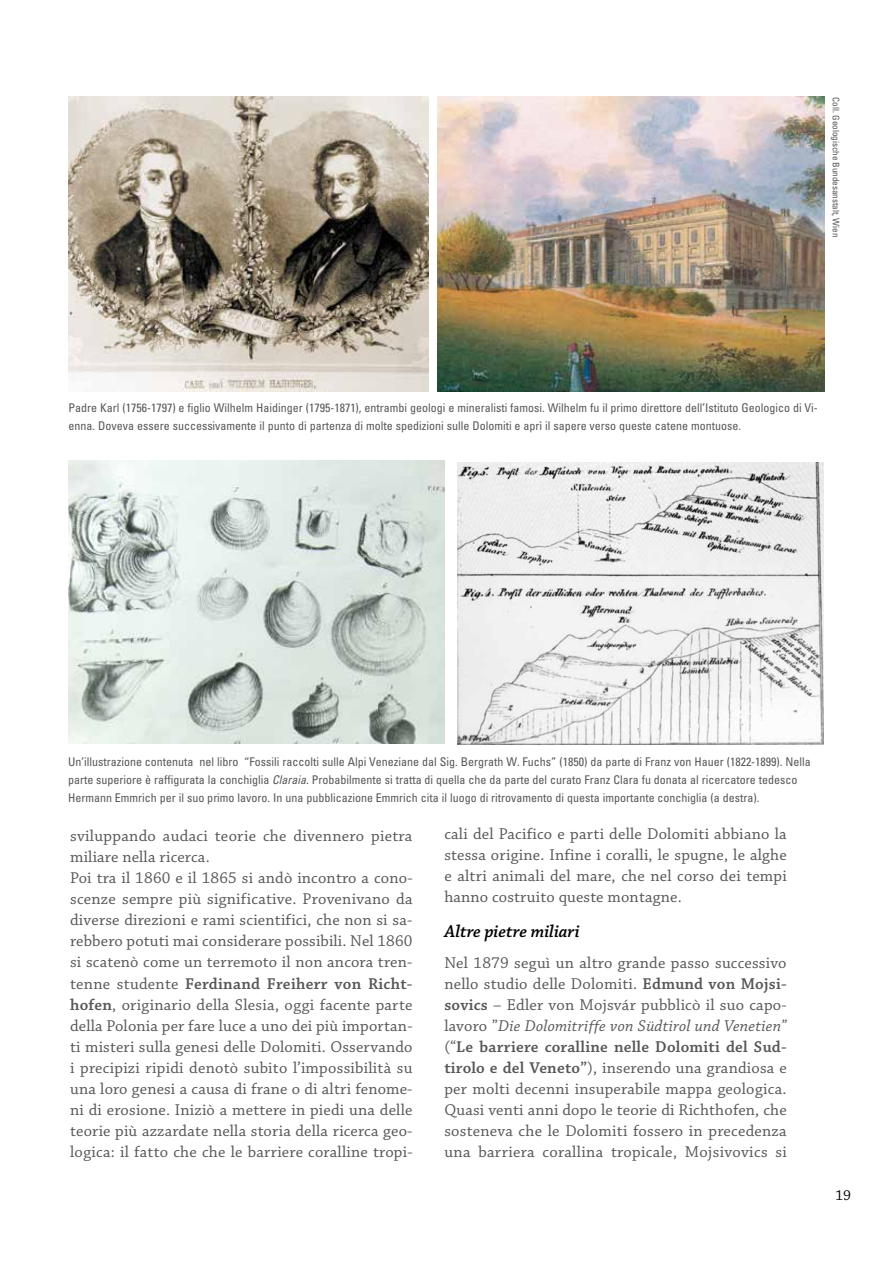
<style>
.page{position:relative;width:893px;height:1263px;background:#fff}
.page>*{position:absolute;margin:0;border:0;box-sizing:border-box;transform-origin:0 0}
.t1{font:italic 600 18px "Chaparral Pro";color:#000}
.t2{font:16.5px/21px "Chaparral Pro";letter-spacing:.01em;color:#575756;text-align:justify}
.t3{font:15px "Chaparral Pro";color:#000}
.t4{font:condensed 12px/18px "Univers";color:#575756}
.t5{font:condensed 9px "Univers";color:#575756}
.s1{font-style:italic}
.s2{font-weight:600}
</style>
<div class="page">
<img style="left:68px;top:461px;width:376px;height:283px">
<img style="left:68px;top:97px;width:360px;height:294px">
<img style="left:437px;top:97px;width:388px;height:294px">
<img style="left:458px;top:462px;width:366px;height:282px">
<p class="t5" style="left:842px;top:97px;width:142px;rotate:90deg">Coll. Geologische Bundesanstalt, Wien</p>
<p class="t4" style="left:69px;top:399px;width:751px">Padre Karl (1756-1797) e figlio Wilhelm Haidinger (1795-1871), entrambi geologi e mineralisti famosi. Wilhelm fu il primo direttore dell’Istituto Geologico di Vi&shy;enna. Doveva essere successivamente il punto di partenza di molte spedizioni sulle Dolomiti e aprì il sapere verso queste catene montuose.</p>
<p class="t4" style="left:68px;top:753px;width:744px">Un’illustrazione contenuta nel libro “Fossili raccolti sulle Alpi Veneziane dal Sig. Bergrath W. Fuchs” (1850) da parte di Franz von Hauer (1822-1899). Nella parte superiore è raffigurata la conchiglia <span class="s1">Claraia.</span> Probabilmente si tratta di quella che da parte del curato Franz Clara fu donata al ricercatore tedesco<br>Hermann Emmrich per il suo primo lavoro. In una pubblicazione Emmrich cita il luogo di ritrovamento di questa importante conchiglia (a destra).</p>
<p class="t2" style="left:70px;top:826px;width:344px;text-align:left">sviluppando audaci teorie che divennero pietra miliare nella ricerca.<br>Poi tra il 1860 e il 1865 si andò incontro a cono&shy;scenze sempre più significative. Provenivano da diverse direzioni e rami scientifici, che non si sa&shy;rebbero potuti mai considerare possibili. Nel 1860 si scatenò come un terremoto il non ancora tren&shy;tenne studente <span class="s2">Ferdinand Freiherr von Richt&shy;hofen</span>, originario della Slesia, oggi facente parte della Polonia per fare luce a uno dei più importan&shy;ti misteri sulla genesi delle Dolomiti. Osservando i precipizi ripidi denotò subito l’impossibilità su una loro genesi a causa di frane o di altri fenome&shy;ni di erosione. Iniziò a mettere in piedi una delle teorie più azzardate nella storia della ricerca geo&shy;logica: il fatto che che le barriere coralline tropi-</p>
<p class="t2" style="left:444px;top:824px;width:344px">cali del Pacifico e parti delle Dolomiti abbiano la stessa origine. Infine i coralli, le spugne, le alghe e altri animali del mare, che nel corso dei tempi hanno costruito queste montagne.</p>
<p class="t1" style="left:444px;top:921px;width:137px">Altre pietre miliari</p>
<p class="t2" style="left:444px;top:953px;width:344px">Nel 1879 seguì un altro grande passo successivo nello studio delle Dolomiti. <span class="s2">Edmund von Mojsi&shy;sovics</span> – Edler von Mojsvár pubblicò il suo capo&shy;lavoro ”<span class="s1">Die Dolomitriffe von Südtirol und Venetien” </span>(“<span class="s2">Le barriere coralline nelle Dolomiti del Sud&shy;tirolo e del Veneto”</span>), inserendo una grandiosa e per molti decenni insuperabile mappa geologica.<br>Quasi venti anni dopo le teorie di Richthofen, che sosteneva che le Dolomiti fossero in precedenza una barriera corallina tropicale, Mojsivovics si</p>
<p class="t3" style="left:835px;top:1187px;width:17px">19</p>
</div>
